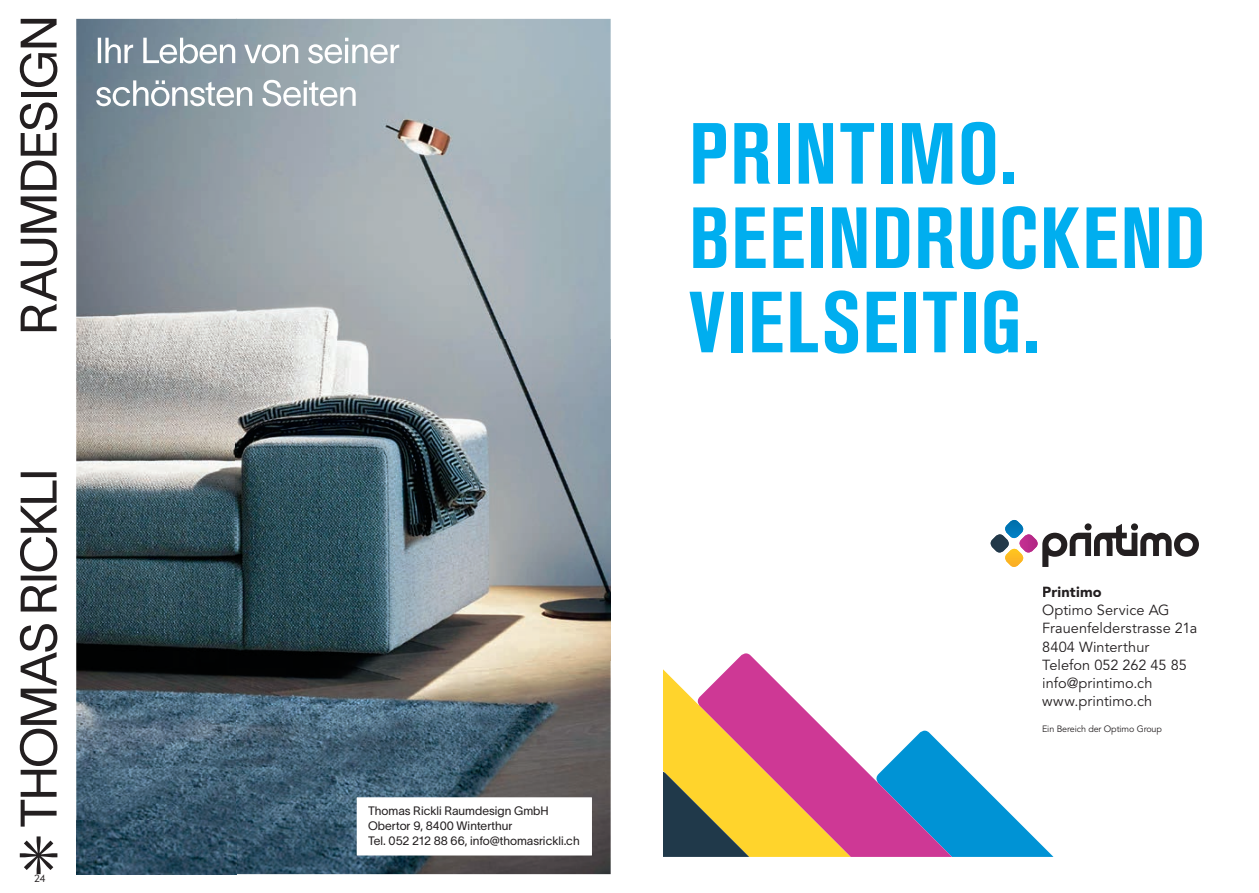
<style>
.page{position:relative;width:1259px;height:893px;background:#fff}
.page>*{position:absolute;margin:0;border:0;box-sizing:border-box;transform-origin:0 0}
.t1{font:700 condensed 85.8px/84.3px "Akzidenz Grotesk Pro";letter-spacing:.02em;color:#00aeef}
.t2{font:14.55px/18.3px "Avenir LT Std";letter-spacing:.005em;color:#231f20}
.t3{font:900 14.55px "Avenir LT Std";letter-spacing:.01em;color:#231f20}
.t4{font:12px/15px "TWK Lausanne 300";color:#231f20}
.t5{font:10.5px "Maax";color:#231f20}
.t6{font:9.15px "Avenir LT Std";letter-spacing:-.01em;color:#231f20}
</style>
<div class="page">
<svg style="left:990px;top:520px;width:209px;height:47px"></svg>
<svg style="left:952px;top:755px;width:101px;height:102px"></svg>
<svg style="left:850px;top:730px;width:102px;height:127px"></svg>
<svg style="left:663px;top:653px;width:187px;height:204px"></svg>
<svg style="left:21px;top:239px;width:36px;height:92px"></svg>
<svg style="left:21px;top:196px;width:36px;height:37px"></svg>
<svg style="left:20px;top:103px;width:37px;height:87px"></svg>
<div style="left:21px;top:92px;width:36px;height:5px;background:#231f20"></div>
<svg style="left:20px;top:53px;width:37px;height:34px"></svg>
<svg style="left:21px;top:19px;width:36px;height:28px"></svg>
<img style="left:76px;top:19px;width:534px;height:855px">
<img style="left:98px;top:38px;width:301px;height:26px">
<img style="left:96px;top:80px;width:260px;height:26px">
<svg style="left:20px;top:472px;width:37px;height:355px"></svg>
<svg style="left:20px;top:836px;width:37px;height:38px"></svg>
<svg style="left:357px;top:797px;width:235px;height:58px"></svg>
<div style="left:368px;top:806px;width:179px;height:11px;background:#fff"></div>
<div style="left:368px;top:821px;width:144px;height:11px;background:#fff"></div>
<div style="left:368px;top:836px;width:211px;height:11px;background:#fff"></div>
<p class="t5" style="left:34px;top:871px;width:13px">24</p>
<p class="t4" style="left:368px;top:802px;width:213px">Thomas Rickli Raumdesign GmbH<br>Obertor 9, 8400 Winterthur<br>Tel. 052 212 88 66, info@thomasrickli.ch</p>
<h1 class="t1" style="left:689px;top:110px;width:518px">PRINTIMO.<br>BEEINDRUCKEND<br>VIELSEITIG.</h1>
<p class="t3" style="left:1042px;top:583px;width:61px">Printimo</p>
<p class="t2" style="left:1042px;top:601px;width:157px">Optimo Service AG<br>Frauenfelderstrasse 21a<br>8404 Winterthur<br>Telefon 052 262 45 85 info@printimo.ch www.printimo.ch</p>
<p class="t6" style="left:1042px;top:724px;width:121px">Ein Bereich der Optimo Group</p>
</div>
